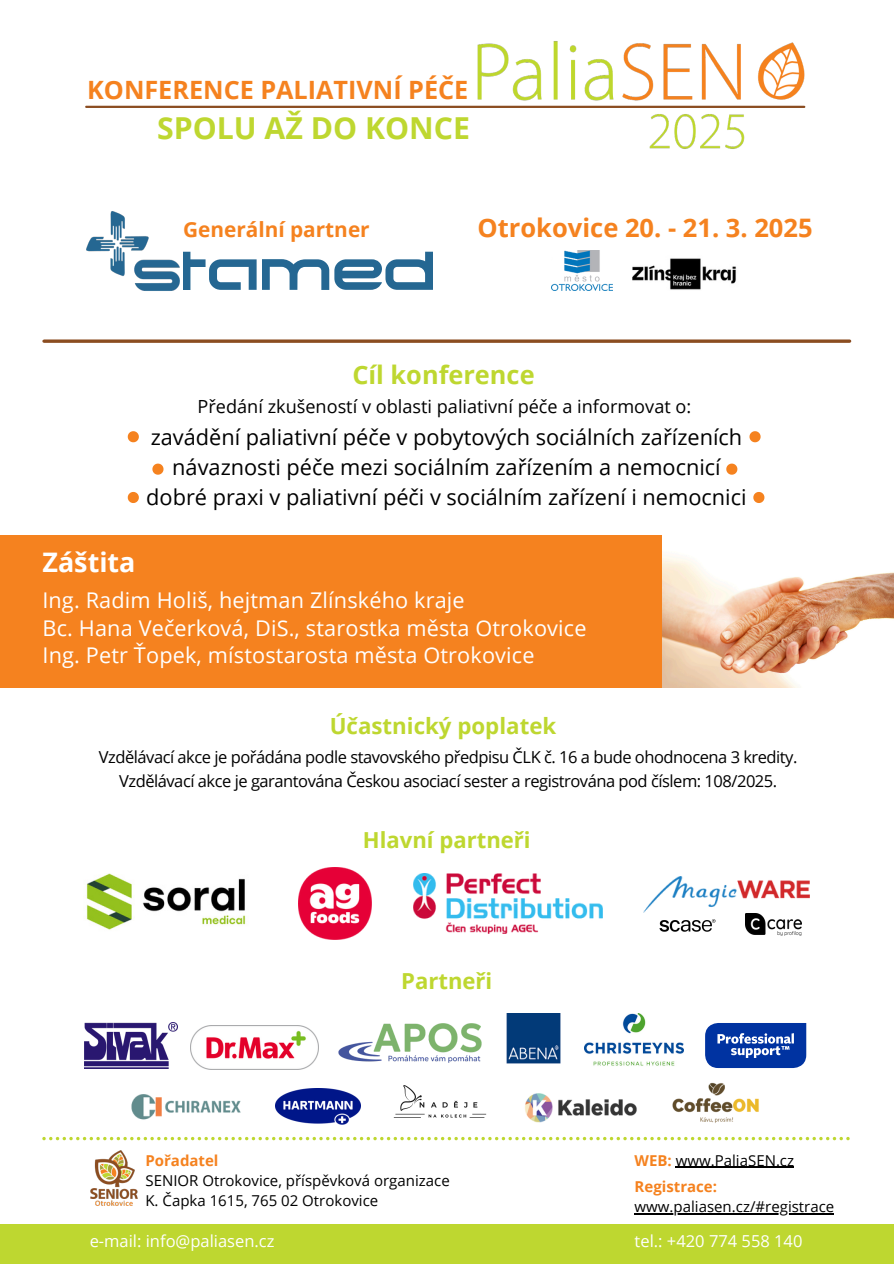
<style>
.page{position:relative;width:894px;height:1264px;background:#fff}
.page>*{position:absolute;margin:0;border:0;box-sizing:border-box;transform-origin:0 0}
.t1{font:700 30.3px "Open Sans";color:#bed730}
.t2{font:700 26.85px "Open Sans";color:#fff}
.t3{font:700 25.5px "Open Sans";color:#f5821f}
.t4{font:700 25.35px "Open Sans";color:#bed730}
.t5{font:700 25.2px "Open Sans";color:#f5821f}
.t6{font:700 22.35px "Open Sans";color:#bed730}
.t7{font:700 22.05px "Open Sans";color:#bed730}
.t8{font:21.75px/29.8px "Open Sans";color:#000;text-align:center}
.t9{font:21.6px "Open Sans";letter-spacing:.005em;color:#fff}
.t10{font:700 20.85px "Open Sans";color:#f5821f}
.t11{font:18.15px "Open Sans";color:#000}
.t12{font:16.5px/23.7px "Open Sans";letter-spacing:-.03em;color:#000;text-align:center}
.t13{font:16.5px "Open Sans";color:#fff}
.t14{font:15px "Open Sans";color:#000}
.t15{font:700 15px "Open Sans";color:#f5821f}
.s1{font-weight:700;color:#f5821f}
</style>
<div class="page">
<img style="left:467px;top:41px;width:339px;height:108px">
<hr style="left:86px;top:106px;width:718px;height:2px;background:#8b4d21">
<img style="left:632px;top:258px;width:104px;height:32px">
<img style="left:551px;top:250px;width:61px;height:41px">
<svg style="left:44px;top:339px;width:805px;height:4px;background:#9c6843"></svg>
<svg style="left:152px;top:463px;width:11px;height:11px"></svg>
<svg style="left:128px;top:492px;width:11px;height:11px"></svg>
<svg style="left:128px;top:431px;width:11px;height:11px"></svg>
<svg style="left:726px;top:463px;width:11px;height:11px"></svg>
<svg style="left:753px;top:492px;width:11px;height:11px"></svg>
<svg style="left:749px;top:431px;width:11px;height:11px"></svg>
<div style="left:0;top:535px;width:893px;height:152px;background:#f5821f"></div>
<img style="left:662px;top:535px;width:231px;height:152px">
<div style="left:0;top:1223px;width:893px;height:40px;background:#bed730"></div>
<svg style="left:42px;top:1136px;width:807px;height:4px"></svg>
<img style="left:86px;top:211px;width:94px;height:80px">
<svg style="left:183px;top:252px;width:73px;height:38px"></svg>
<svg style="left:262px;top:252px;width:171px;height:38px"></svg>
<img style="left:90px;top:1150px;width:48px;height:56px">
<img style="left:84px;top:1022px;width:94px;height:46px">
<img style="left:86px;top:873px;width:160px;height:57px">
<img style="left:190px;top:1025px;width:129px;height:44px">
<img style="left:338px;top:1023px;width:144px;height:40px">
<svg style="left:705px;top:1023px;width:101px;height:45px;background:#2853b0"></svg>
<img style="left:506px;top:1013px;width:54px;height:50px">
<img style="left:299px;top:867px;width:72px;height:72px">
<img style="left:584px;top:1013px;width:99px;height:53px">
<img style="left:525px;top:1093px;width:112px;height:30px">
<img style="left:131px;top:1094px;width:110px;height:26px">
<img style="left:413px;top:873px;width:189px;height:60px">
<img style="left:393px;top:1085px;width:94px;height:33px">
<img style="left:275px;top:1088px;width:85px;height:37px">
<img style="left:643px;top:876px;width:166px;height:36px">
<img style="left:659px;top:919px;width:57px;height:13px">
<img style="left:745px;top:913px;width:56px;height:22px">
<img style="left:672px;top:1082px;width:87px;height:41px">
<hr style="left:675px;top:1166px;width:119px;height:1px;background:#000">
<hr style="left:634px;top:1213px;width:200px;height:1px;background:#000">
<p class="t5" style="left:87px;top:72px;width:382px">KONFERENCE PALIATIVNÍ PÉČE</p>
<h2 class="t1" style="left:157px;top:106px;width:314px">SPOLU AŽ DO KONCE</h2>
<p class="t10" style="left:183px;top:214px;width:188px">Generální partner</p>
<p class="t3" style="left:477px;top:210px;width:336px">Otrokovice 20. - 21. 3. 2025</p>
<p class="t4" style="left:352px;top:357px;width:184px">Cíl konference</p>
<p class="t11" style="left:197px;top:393px;width:495px">Předání zkušeností v oblasti paliativní péče a informovat o:</p>
<p class="t8" style="left:146px;top:422px;width:601px">zavádění paliativní péče v pobytových sociálních zařízeních návaznosti péče mezi sociálním zařízením a nemocnicí dobré praxi v paliativní péči v sociálním zařízení i nemocnici</p>
<h1 class="t2" style="left:42px;top:543px;width:94px">Záštita</h1>
<p class="t9" style="left:42px;top:585px;width:424px">Ing. Radim Holiš, hejtman Zlínského kraje</p>
<h4 class="t9" style="left:42px;top:613px;width:545px">Bc. Hana Večerková, DiS., starostka města Otrokovice</h4>
<h3 class="t9" style="left:42px;top:639px;width:493px">Ing. Petr Ťopek, místostarosta města Otrokovice</h3>
<p class="t6" style="left:329px;top:710px;width:228px">Účastnický poplatek</p>
<h5 class="t12" style="left:99px;top:744px;width:700px">Vzdělávací akce je pořádána podle stavovského předpisu ČLK č. 16 a bude ohodnocena 3 kredity.<br>Vzdělávací akce je garantována Českou asociací sester a registrována pod číslem: 108/2025.</h5>
<p class="t7" style="left:363px;top:824px;width:169px">Hlavní partneři</p>
<p class="t7" style="left:401px;top:965px;width:93px">Partneři</p>
<p class="t15" style="left:145px;top:1149px;width:75px">Pořadatel</p>
<p class="t14" style="left:145px;top:1169px;width:306px">SENIOR Otrokovice, příspěvková organizace</p>
<p class="t14" style="left:145px;top:1189px;width:234px">K. Čapka 1615, 765 02 Otrokovice</p>
<h5 class="t14" style="left:634px;top:1149px;width:161px"><span class="s1">WEB:</span> www.PaliaSEN.cz</h5>
<h3 class="t15" style="left:634px;top:1175px;width:84px">Registrace:</h3>
<h5 class="t14" style="left:634px;top:1196px;width:201px">www.paliasen.cz/#registrace</h5>
<p class="t13" style="left:90px;top:1229px;width:186px">e-mail: info@paliasen.cz</p>
<h6 class="t13" style="left:634px;top:1229px;width:169px">tel.: +420 774 558 140</h6>
</div>
